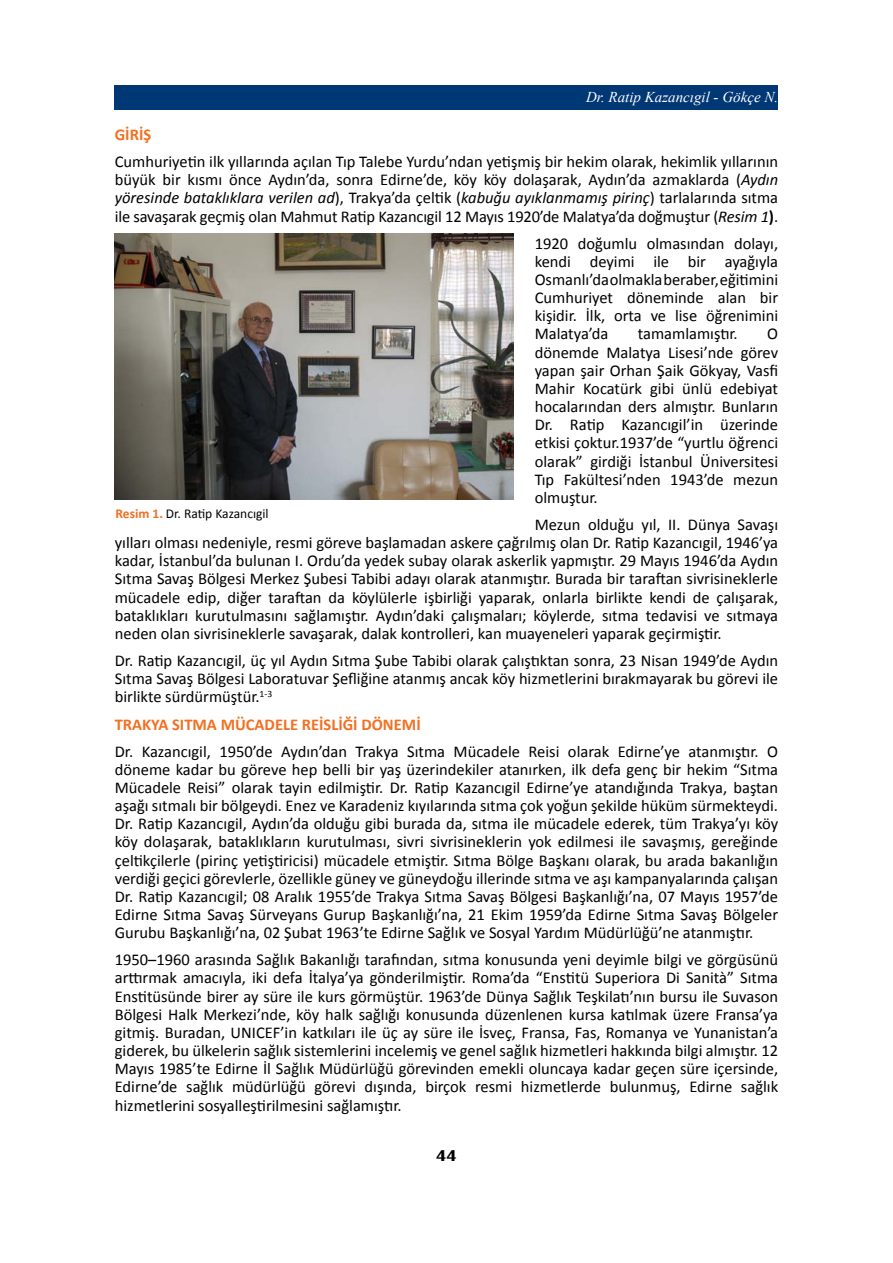
<style>
.page{position:relative;width:893px;height:1263px;background:#fff}
.page>*{position:absolute;margin:0;border:0;box-sizing:border-box;transform-origin:0 0}
.t1{font:16.5px/18.1px "Calibri";color:#000;text-align:justify}
.t2{font:700 16.5px "Calibri";color:#f36f21}
.t3{font:700 16.5px "Exotic 350 BT";color:#000}
.t4{font:italic 15px "Times New Roman";color:#fff}
.t5{font:13.5px "Calibri";color:#000}
.s1{font-style:italic}
.s2{font-style:italic;color:#020202}
.s3{font-weight:700}
.s4{color:#020202}
.s5{font-weight:700;color:#f36f21}
</style>
<div class="page">
<div style="left:115px;top:85px;width:663px;height:24px;background:#003775"></div>
<img style="left:115px;top:234px;width:398px;height:266px">
<p class="t4" style="left:586px;top:86px;width:194px">Dr. Ratip Kazancıgil - Gökçe N.</p>
<p class="t2" style="left:115px;top:124px;width:38px">GİRİŞ</p>
<p class="t1" style="left:115px;top:153px;width:665px">Cumhuriyetin ilk yıllarında açılan Tıp Talebe Yurdu’ndan yetişmiş bir hekim olarak, hekimlik yıllarının büyük bir kısmı önce Aydın’da, sonra Edirne’de, köy köy dolaşarak, Aydın’da azmaklarda (<span class="s1">Aydın yöresinde bataklıklara verilen ad</span>), Trakya’da çeltik (<span class="s1">k</span><span class="s2">abuğu ayıklanmamış pirinç</span>) tarlalarında sıtma ile savaşarak geçmiş olan Mahmut Ratip Kazancıgil 12 Mayıs 1920’de Malatya’da doğmuştur (<span class="s1">Resim 1</span><span class="s3">)</span>.</p>
<p class="t1" style="left:535px;top:234px;width:245px">1920 doğumlu olmasından dolayı, kendi deyimi ile bir ayağıyla Osmanlı’da olmakla beraber, eğitimini Cumhuriyet döneminde alan bir kişidir. İlk, orta ve lise öğrenimini Malatya’da</p>
<p class="t1" style="left:638px;top:325px;width:101px">tamamlamıştır.</p>
<p class="t1" style="left:535px;top:325px;width:245px;text-indent:233px">O dönemde Malatya Lisesi’nde görev yapan şair Orhan Şaik Gökyay, Vasfi Mahir Kocatürk gibi ünlü edebiyat hocalarından ders almıştır. Bunların Dr. Ratip Kazancıgil’in üzerinde etkisi çoktur.1937’de “yurtlu öğrenci olarak” girdiği İstanbul Üniversitesi Tıp Fakültesi’nden 1943’de mezun olmuştur.</p>
<p class="t1" style="left:115px;top:515px;width:665px;text-indent:420px">Mezun olduğu yıl, II. Dünya Savaşı yılları olması nedeniyle, resmi göreve başlamadan askere çağrılmış olan Dr. Ratip Kazancıgil, 1946’ya kadar, İstanbul’da bulunan I. Ordu’da yedek subay olarak askerlik yapmıştır. 29 Mayıs 1946’da Aydın Sıtma Savaş Bölgesi Merkez Şubesi Tabibi adayı olarak atanmıştır. Burada bir taraftan sivrisineklerle mücadele edip, diğer taraftan da köylülerle işbirliği yaparak, onlarla birlikte kendi de çalışarak, bataklıkları kurutulmasını sağlamıştır. Aydın’daki çalışmaları; köylerde, sıtma tedavisi ve sıtmaya neden olan sivrisineklerle savaşarak, dalak kontrolleri, kan muayeneleri yaparak geçirmiştir.</p>
<p class="t1" style="left:115px;top:651px;width:665px">Dr. Ratip Kazancıgil, üç yıl Aydın Sıtma Şube Tabibi olarak çalıştıktan sonra, 23 Nisan 1949’de Aydın Sıtma Savaş Bölgesi Laboratuvar Şefliğine atanmış ancak köy hizmetlerini bırakmayarak bu görevi ile birlikte sürdürmüştür.<sup>1-3</sup></p>
<p class="t2" style="left:115px;top:713px;width:307px">TRAKYA SITMA MÜCADELE REİSLİĞİ DÖNEMİ</p>
<p class="t1" style="left:115px;top:742px;width:665px">Dr. Kazancıgil, 1950’de Aydın’dan Trakya Sıtma Mücadele Reisi olarak Edirne’ye atanmıştır. O döneme kadar bu göreve hep belli bir yaş üzerindekiler atanırken, ilk defa genç bir hekim “Sıtma Mücadele Reisi” olarak tayin edilmiştir. Dr. Ratip Kazancıgil Edirne’ye atandığında Trakya, baştan aşağı sıtmalı bir bölgeydi. Enez ve Karadeniz kıyılarında sıtma çok yoğun şekilde hüküm sürmekteydi.<br>Dr. Ratip Kazancıgil, Aydın’da olduğu gibi burada da, sıtma ile mücadele ederek, tüm Trakya’yı köy köy dolaşarak, bataklıkların kurutulması, sivri sivrisineklerin yok edilmesi ile savaşmış, gereğinde çeltikçilerle (p<span class="s4">irinç yetiştiricisi</span>) mücadele etmiştir. Sıtma Bölge Başkanı olarak, bu arada bakanlığın verdiği geçici görevlerle, özellikle güney ve güneydoğu illerinde sıtma ve aşı kampanyalarında çalışan Dr. Ratip Kazancıgil; 08 Aralık 1955’de Trakya Sıtma Savaş Bölgesi Başkanlığı’na, 07 Mayıs 1957’de Edirne Sıtma Savaş Sürveyans Gurup Başkanlığı’na, 21 Ekim 1959’da Edirne Sıtma Savaş Bölgeler Gurubu Başkanlığı’na, 02 Şubat 1963’te Edirne Sağlık ve Sosyal Yardım Müdürlüğü’ne atanmıştır.</p>
<p class="t1" style="left:115px;top:951px;width:665px">1950–1960 arasında Sağlık Bakanlığı tarafından, sıtma konusunda yeni deyimle bilgi ve görgüsünü arttırmak amacıyla, iki defa İtalya’ya gönderilmiştir. Roma’da “Enstitü Superiora Di Sanità” Sıtma Enstitüsünde birer ay süre ile kurs görmüştür. 1963’de Dünya Sağlık Teşkilatı’nın bursu ile Suvason Bölgesi Halk Merkezi’nde, köy halk sağlığı konusunda düzenlenen kursa katılmak üzere Fransa’ya gitmiş. Buradan, UNICEF’in katkıları ile üç ay süre ile İsveç, Fransa, Fas, Romanya ve Yunanistan’a giderek, bu ülkelerin sağlık sistemlerini incelemiş ve genel sağlık hizmetleri hakkında bilgi almıştır. 12<br>Mayıs 1985’te Edirne İl Sağlık Müdürlüğü görevinden emekli oluncaya kadar geçen süre içersinde, Edirne’de sağlık müdürlüğü görevi dışında, birçok resmi hizmetlerde bulunmuş, Edirne sağlık hizmetlerini sosyalleştirilmesini sağlamıştır.</p>
<p class="t5" style="left:116px;top:505px;width:155px"><span class="s5">Resim 1.</span> Dr. Ratip Kazancıgil</p>
<p class="t3" style="left:436px;top:1146px;width:22px">44</p>
</div>
